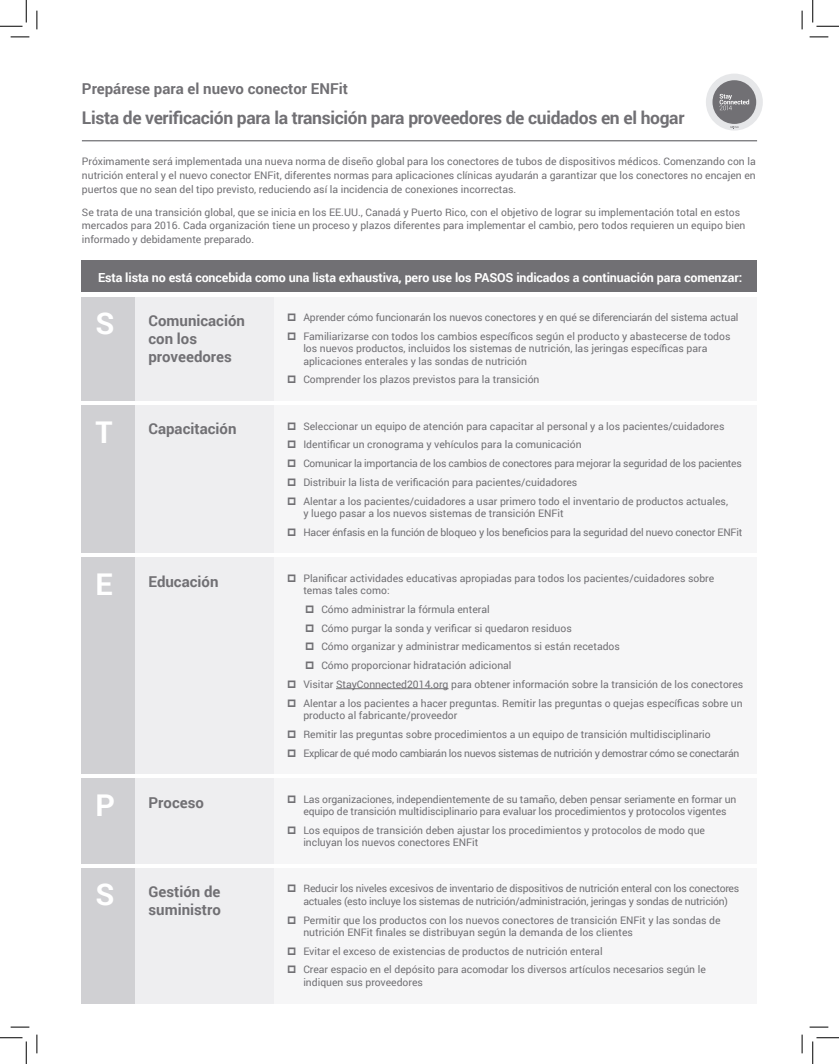
<style>
.page{position:relative;width:839px;height:1064px;background:#fff}
.page>*{position:absolute;margin:0;border:0;box-sizing:border-box;transform-origin:0 0}
.t1{font:700 30px "Roboto";color:#fff}
.t2{font:700 17.5px "Roboto";letter-spacing:-.02em;color:#717074}
.t3{font:700 15px/18px "Roboto";color:#717074}
.t4{font:700 12.5px "Roboto";letter-spacing:-.01em;color:#fff}
.t5{font:10.38px/18.8px "Roboto";color:#717074}
.t6{font:10.38px/12.5px "Roboto";letter-spacing:-.02em;color:#717074}
</style>
<div class="page">
<div style="left:274px;top:297px;width:483px;height:104px;background:#f6f6f7"></div>
<div style="left:274px;top:778px;width:483px;height:85px;background:#f6f6f7"></div>
<div style="left:274px;top:868px;width:483px;height:135px;background:#f6f6f7"></div>
<div style="left:274px;top:405px;width:483px;height:148px;background:#f6f6f7"></div>
<div style="left:274px;top:557px;width:483px;height:217px;background:#f6f6f7"></div>
<hr style="left:336px;top:688px;width:112px;height:1px;background:#717074">
<div style="left:82px;top:261px;width:675px;height:31px;background:#717074"></div>
<div style="left:706px;top:74px;width:57px;height:57px;background:#e6e7e9;border-radius:50%"></div>
<div style="left:712px;top:80px;width:44px;height:44px;background:#717074;border-radius:50%"></div>
<svg style="left:719px;top:94px;width:30px;height:16px"></svg>
<svg style="left:730px;top:126px;width:8px;height:3px"></svg>
<hr style="left:82px;top:140px;width:675px;height:1px;background:#717074">
<div style="left:135px;top:297px;width:139px;height:103px;background:#eeeef0"></div>
<div style="left:135px;top:778px;width:139px;height:85px;background:#eeeef0"></div>
<div style="left:135px;top:868px;width:139px;height:135px;background:#eeeef0"></div>
<div style="left:135px;top:405px;width:139px;height:148px;background:#eeeef0"></div>
<div style="left:135px;top:557px;width:139px;height:217px;background:#eeeef0"></div>
<div style="left:82px;top:297px;width:53px;height:103px;background:#d0d0d3"></div>
<div style="left:82px;top:778px;width:53px;height:85px;background:#d0d0d3"></div>
<div style="left:82px;top:868px;width:53px;height:135px;background:#d0d0d3"></div>
<div style="left:82px;top:405px;width:53px;height:148px;background:#d0d0d3"></div>
<div style="left:82px;top:557px;width:53px;height:217px;background:#d0d0d3"></div>
<svg style="left:11px;top:36px;width:18px;height:2px"></svg>
<svg style="left:809px;top:36px;width:19px;height:2px"></svg>
<svg style="left:11px;top:1026px;width:18px;height:2px"></svg>
<svg style="left:809px;top:1026px;width:19px;height:2px"></svg>
<svg style="left:36px;top:11px;width:2px;height:18px"></svg>
<svg style="left:36px;top:1034px;width:2px;height:19px"></svg>
<svg style="left:801px;top:11px;width:2px;height:18px"></svg>
<svg style="left:801px;top:1034px;width:2px;height:19px"></svg>
<svg style="left:0;top:0;width:27px;height:27px"></svg>
<svg style="left:0;top:1037px;width:27px;height:27px"></svg>
<svg style="left:812px;top:0;width:27px;height:27px"></svg>
<svg style="left:812px;top:1037px;width:27px;height:27px"></svg>
<h3 class="t3" style="left:82px;top:79px;width:268px">Prepárese para el nuevo conector ENFit</h3>
<h2 class="t2" style="left:82px;top:105px;width:604px">Lista de verificación para la transición para proveedores de cuidados en el hogar</h2>
<p class="t5" style="left:82px;top:154px;width:675px;line-height:13.8px;text-align:justify">Próximamente será implementada una nueva norma de diseño global para los conectores de tubos de dispositivos médicos. Comenzando con la nutrición enteral y el nuevo conector ENFit, diferentes normas para aplicaciones clínicas ayudarán a garantizar que los conectores no encajen en puertos que no sean del tipo previsto, reduciendo así la incidencia de conexiones incorrectas.</p>
<p class="t5" style="left:82px;top:205px;width:665px;line-height:13.8px">Se trata de una transición global, que se inicia en los EE.UU., Canadá y Puerto Rico, con el objetivo de lograr su implementación total en estos mercados para 2016. Cada organización tiene un proceso y plazos diferentes para implementar el cambio, pero todos requieren un equipo bien informado y debidamente preparado.</p>
<p class="t4" style="left:98px;top:268px;width:645px">Esta lista no está concebida como una lista exhaustiva, pero use los PASOS indicados a continuación para comenzar:</p>
<h1 class="t1" style="left:95px;top:302px;width:21px">S</h1>
<h3 class="t3" style="left:148px;top:311px;width:98px">Comunicación con los proveedores</h3>
<p class="t5" style="left:303px;top:308px;width:437px">Aprender cómo funcionarán los nuevos conectores y en qué se diferenciarán del sistema actual<br>Familiarizarse con todos los cambios específicos según el producto y abastecerse de todos</p>
<p class="t5" style="left:303px;top:342px;width:406px;line-height:12.5px">los nuevos productos, incluidos los sistemas de nutrición, las jeringas específicas para aplicaciones enterales y las sondas de nutrición</p>
<p class="t5" style="left:303px;top:370px;width:238px">Comprender los plazos previstos para la transición</p>
<h1 class="t1" style="left:95px;top:411px;width:19px">T</h1>
<h3 class="t3" style="left:148px;top:419px;width:89px">Capacitación</h3>
<h1 class="t1" style="left:95px;top:563px;width:19px">E</h1>
<h3 class="t3" style="left:148px;top:572px;width:71px">Educación</h3>
<p class="t5" style="left:303px;top:416px;width:440px">Seleccionar un equipo de atención para capacitar al personal y a los pacientes/cuidadores Identificar un cronograma y vehículos para la comunicación<br>Comunicar la importancia de los cambios de conectores para mejorar la seguridad de los pacientes Distribuir la lista de verificación para pacientes/cuidadores<br>Alentar a los pacientes/cuidadores a usar primero todo el inventario de productos actuales,</p>
<p class="t6" style="left:303px;top:503px;width:440px;line-height:18.8px">y luego pasar a los nuevos sistemas de transición ENFit<br>Hacer énfasis en la función de bloqueo y los beneficios para la seguridad del nuevo conector ENFit</p>
<p class="t5" style="left:303px;top:571px;width:412px;line-height:12.5px">Planificar actividades educativas apropiadas para todos los pacientes/cuidadores sobre temas tales como:</p>
<p class="t5" style="left:321px;top:599px;width:170px">Cómo administrar la fórmula enteral</p>
<p class="t5" style="left:321px;top:618px;width:252px">Cómo purgar la sonda y verificar si quedaron residuos</p>
<p class="t5" style="left:321px;top:637px;width:300px">Cómo organizar y administrar medicamentos si están recetados</p>
<p class="t5" style="left:321px;top:656px;width:192px">Cómo proporcionar hidratación adicional</p>
<p class="t5" style="left:303px;top:674px;width:441px">Visitar StayConnected2014.org para obtener información sobre la transición de los conectores</p>
<p class="t5" style="left:303px;top:693px;width:441px">Alentar a los pacientes a hacer preguntas. Remitir las preguntas o quejas específicas sobre un</p>
<p class="t5" style="left:303px;top:706px;width:437px">producto al fabricante/proveedor<br>Remitir las preguntas sobre procedimientos a un equipo de transición multidisciplinario<br>Explicar de qué modo cambiarán los nuevos sistemas de nutrición y demostrar cómo se conectarán</p>
<h1 class="t1" style="left:95px;top:784px;width:21px">P</h1>
<h1 class="t1" style="left:95px;top:873px;width:21px">S</h1>
<h3 class="t3" style="left:148px;top:792px;width:57px">Proceso</h3>
<h3 class="t3" style="left:148px;top:882px;width:74px">Gestión de suministro</h3>
<p class="t5" style="left:303px;top:792px;width:434px;line-height:12.5px">Las organizaciones, independientemente de su tamaño, deben pensar seriamente en formar un equipo de transición multidisciplinario para evaluar los procedimientos y protocolos vigentes</p>
<p class="t5" style="left:303px;top:823px;width:403px;line-height:12.5px">Los equipos de transición deben ajustar los procedimientos y protocolos de modo que incluyan los nuevos conectores ENFit</p>
<p class="t6" style="left:303px;top:882px;width:437px">Reducir los niveles excesivos de inventario de dispositivos de nutrición enteral con los conectores actuales (esto incluye los sistemas de nutrición/administración, jeringas y sondas de nutrición)</p>
<p class="t5" style="left:303px;top:913px;width:419px;line-height:12.5px">Permitir que los productos con los nuevos conectores de transición ENFit y las sondas de nutrición ENFit finales se distribuyan según la demanda de los clientes</p>
<p class="t5" style="left:303px;top:941px;width:404px">Evitar el exceso de existencias de productos de nutrición enteral<br>Crear espacio en el depósito para acomodar los diversos artículos necesarios según le</p>
<p class="t5" style="left:303px;top:972px;width:121px">indiquen sus proveedores</p>
</div>
